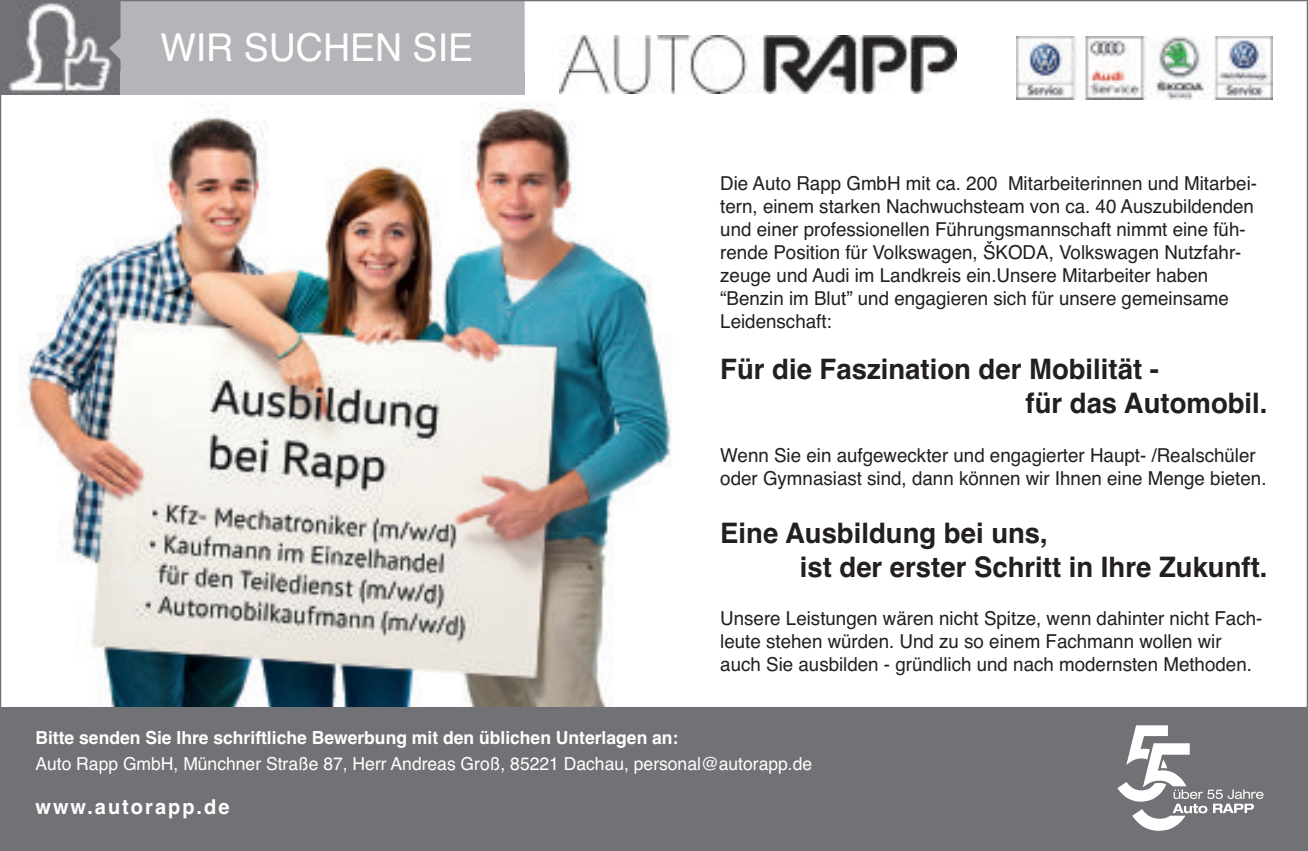
<style>
.page{position:relative;width:1308px;height:851px;background:#fff}
.page>*{position:absolute;margin:0;border:0;box-sizing:border-box;transform-origin:0 0}
.t1{font:38.5px "Helvetica";color:#fff}
.t2{font:700 28.25px/33.8px "Helvetica";color:#231f20}
.t3{font:700 20.5px "Helvetica";letter-spacing:.1em;color:#fff}
.t4{font:19.25px/23px "Helvetica";color:#231f20}
.t5{font:18px "Helvetica";color:#fff}
.t6{font:700 18px "Helvetica";color:#fff}
</style>
<div class="page">
<img style="left:2px;top:2px;width:107px;height:69px">
<div style="left:109px;top:2px;width:415px;height:69px;background:#b4b5b8"></div>
<img style="left:1016px;top:37px;width:256px;height:63px">
<img style="left:562px;top:36px;width:394px;height:58px">
<img style="left:2px;top:71px;width:717px;height:636px">
<img style="left:2px;top:71px;width:522px;height:23px">
<div style="left:0;top:707px;width:1307px;height:143px;background:#717275"></div>
<svg style="left:1117px;top:725px;width:146px;height:105px"></svg>
<h1 class="t1" style="left:160px;top:33px;width:314px">WIR SUCHEN SIE</h1>
<p class="t4" style="left:720px;top:173px;width:538px">Die Auto Rapp GmbH mit ca. 200 Mitarbeiterinnen und Mitarbei&shy;tern, einem starken Nachwuchsteam von ca. 40 Auszubildenden und einer professionellen Führungsmannschaft nimmt eine füh&shy;rende Position für Volkswagen, ŠKODA, Volkswagen Nutzfahr&shy;zeuge und Audi im Landkreis ein.Unsere Mitarbeiter haben “Benzin im Blut” und engagieren sich für unsere gemeinsame Leidenschaft:</p>
<h2 class="t2" style="left:1025px;top:355px;width:243px;text-indent:-305px">Für die Faszination der Mobilität -<br>für das Automobil.</h2>
<p class="t4" style="left:720px;top:445px;width:548px">Wenn Sie ein aufgeweckter und engagierter Haupt- /Realschüler oder Gymnasiast sind, dann können wir Ihnen eine Menge bieten.</p>
<h2 class="t2" style="left:799px;top:518px;width:469px;text-indent:-79px">Eine Ausbildung bei uns,<br>ist der erster Schritt in Ihre Zukunft.</h2>
<p class="t4" style="left:720px;top:608px;width:543px">Unsere Leistungen wären nicht Spitze, wenn dahinter nicht Fach&shy;leute stehen würden. Und zu so einem Fachmann wollen wir auch Sie ausbilden - gründlich und nach modernsten Methoden.</p>
<p class="t6" style="left:35px;top:730px;width:644px">Bitte senden Sie Ihre schriftliche Bewerbung mit den üblichen Unterlagen an:</p>
<p class="t5" style="left:35px;top:757px;width:778px">Auto Rapp GmbH, Münchner Straße 87, Herr Andreas Groß, 85221 Dachau, personal@autorapp.de</p>
<p class="t3" style="left:35px;top:799px;width:195px">www.autorapp.de</p>
</div>
